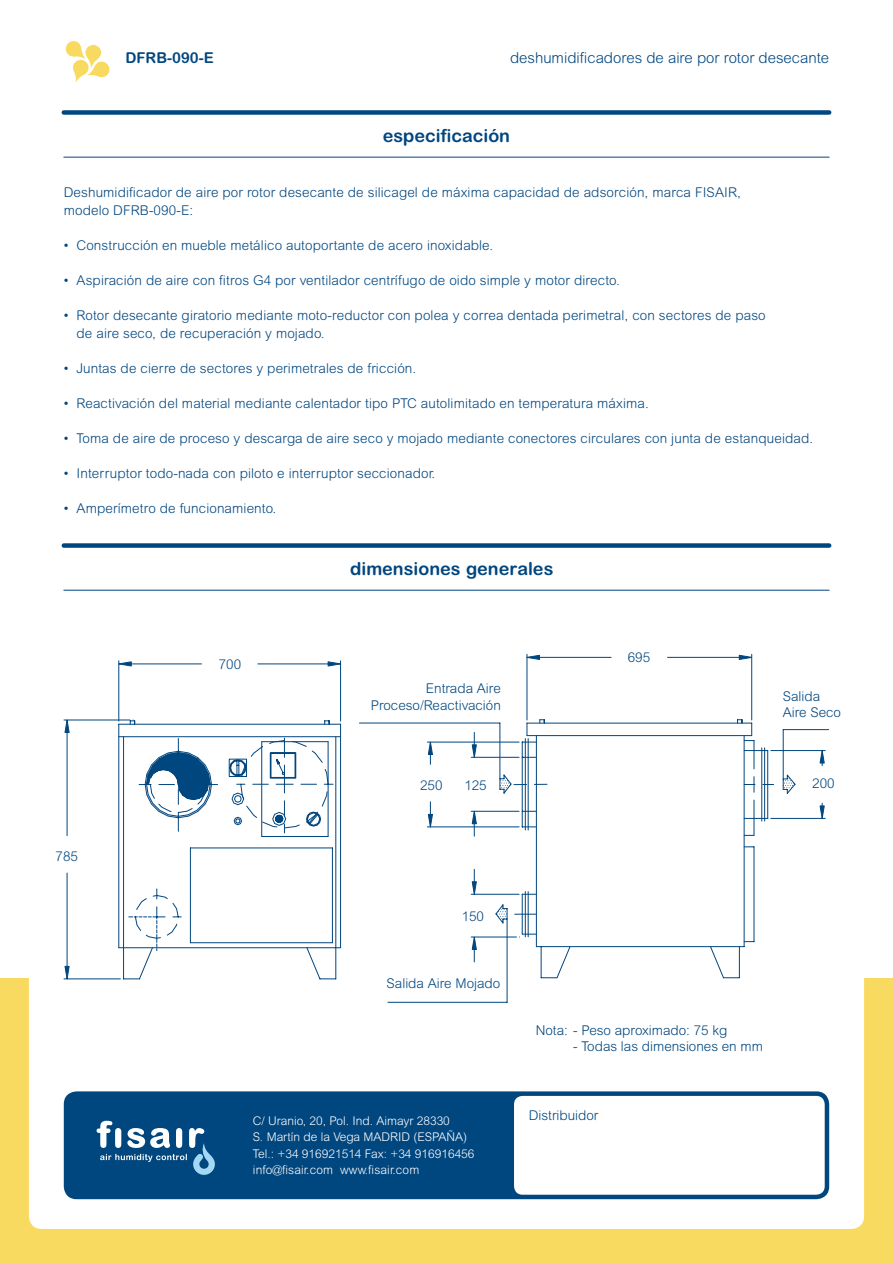
<style>
.page{position:relative;width:893px;height:1263px;background:#fff}
.page>*{position:absolute;margin:0;border:0;box-sizing:border-box;transform-origin:0 0}
.t1{font:700 18px "Arial Rounded MT";color:#00467f}
.t2{font:300 15px "Arial Rounded MT";color:#00467f}
.t3{font:700 15px "Arial Rounded MT";color:#00467f}
.t4{font:300 13.5px/18px "Arial Rounded MT";letter-spacing:.01em;color:#00467f}
.t5{font:300 12px/16.5px "Arial Rounded MT";color:#fff}
</style>
<div class="page">
<svg style="left:66px;top:41px;width:44px;height:42px"></svg>
<div style="left:0;top:978px;width:893px;height:285px;background:#f9da61"></div>
<div style="left:29px;top:955px;width:835px;height:274px;background:#fff;border-radius:13px"></div>
<hr style="left:64px;top:157px;width:765px;height:1px;background:#00467f">
<div style="left:64px;top:110px;width:765px;height:5px;background:#00467f"></div>
<hr style="left:64px;top:590px;width:765px;height:1px;background:#00467f">
<div style="left:64px;top:543px;width:765px;height:5px;background:#00467f"></div>
<div style="left:64px;top:1091px;width:765px;height:108px;background:#00467f;border-radius:13px"></div>
<svg style="left:97px;top:1121px;width:118px;height:54px"></svg>
<div style="left:514px;top:1096px;width:311px;height:99px;background:#fff;border-radius:9px"></div>
<svg style="left:64px;top:660px;width:277px;height:320px"></svg>
<svg style="left:114px;top:661px;width:4px;height:6px"></svg>
<svg style="left:118px;top:661px;width:224px;height:290px"></svg>
<svg style="left:526px;top:654px;width:227px;height:65px"></svg>
<svg style="left:359px;top:722px;width:470px;height:281px"></svg>
<svg style="left:427px;top:719px;width:398px;height:109px"></svg>
<p class="t3" style="left:125px;top:49px;width:90px">DFRB-090-E</p>
<p class="t2" style="left:510px;top:49px;width:321px">deshumidificadores de aire por rotor desecante</p>
<h1 class="t1" style="left:383px;top:125px;width:129px">especificación</h1>
<p class="t4" style="left:64px;top:183px;width:679px">Deshumidificador de aire por rotor desecante de silicagel de máxima capacidad de adsorción, marca FISAIR, modelo DFRB-090-E:</p>
<p class="t4" style="left:64px;top:236px;width:431px">• Construcción en mueble metálico autoportante de acero inoxidable.</p>
<p class="t4" style="left:64px;top:271px;width:558px">• Aspiración de aire con fitros G4 por ventilador centrífugo de oido simple y motor directo.</p>
<p class="t4" style="left:77px;top:306px;width:691px;text-indent:-13px">• Rotor desecante giratorio mediante moto-reductor con polea y correa dentada perimetral, con sectores de paso de aire seco, de recuperación y mojado.</p>
<p class="t4" style="left:64px;top:359px;width:354px">• Juntas de cierre de sectores y perimetrales de fricción.</p>
<p class="t4" style="left:64px;top:394px;width:587px">• Reactivación del material mediante calentador tipo PTC autolimitado en temperatura máxima.</p>
<p class="t4" style="left:64px;top:429px;width:751px">• Toma de aire de proceso y descarga de aire seco y mojado mediante conectores circulares con junta de estanqueidad.</p>
<p class="t4" style="left:64px;top:464px;width:373px">• Interruptor todo-nada con piloto e interruptor seccionador.</p>
<p class="t4" style="left:64px;top:499px;width:214px">• Amperímetro de funcionamiento.</p>
<p class="t4" style="left:56px;top:847px;width:24px">785</p>
<p class="t4" style="left:219px;top:655px;width:24px">700</p>
<h1 class="t1" style="left:350px;top:558px;width:205px">dimensiones generales</h1>
<p class="t4" style="left:371px;top:680px;width:132px;line-height:16.2px;text-align:right">Entrada Aire<br>Proceso/Reactivación</p>
<p class="t4" style="left:628px;top:648px;width:24px">695</p>
<p class="t4" style="left:783px;top:688px;width:60px;line-height:16.2px">Salida<br>Aire Seco</p>
<p class="t4" style="left:420px;top:776px;width:24px">250</p>
<p class="t4" style="left:464px;top:776px;width:24px">125</p>
<p class="t4" style="left:812px;top:774px;width:24px">200</p>
<p class="t4" style="left:462px;top:907px;width:24px">150</p>
<p class="t4" style="left:387px;top:974px;width:115px">Salida Aire Mojado</p>
<p class="t5" style="left:253px;top:1112px;width:223px">C/ Uranio, 20, Pol. Ind. Aimayr 28330<br>S. Martín de la Vega MADRID (ESPAÑA)<br>Tel.: +34 916921514 Fax: +34 916916456 info@fisair.com www.fisair.com</p>
<p class="t4" style="left:536px;top:1021px;width:193px">Nota: - Peso aproximado: 75 kg</p>
<p class="t4" style="left:573px;top:1037px;width:191px">- Todas las dimensiones en mm</p>
<p class="t4" style="left:529px;top:1106px;width:71px">Distribuidor</p>
</div>
